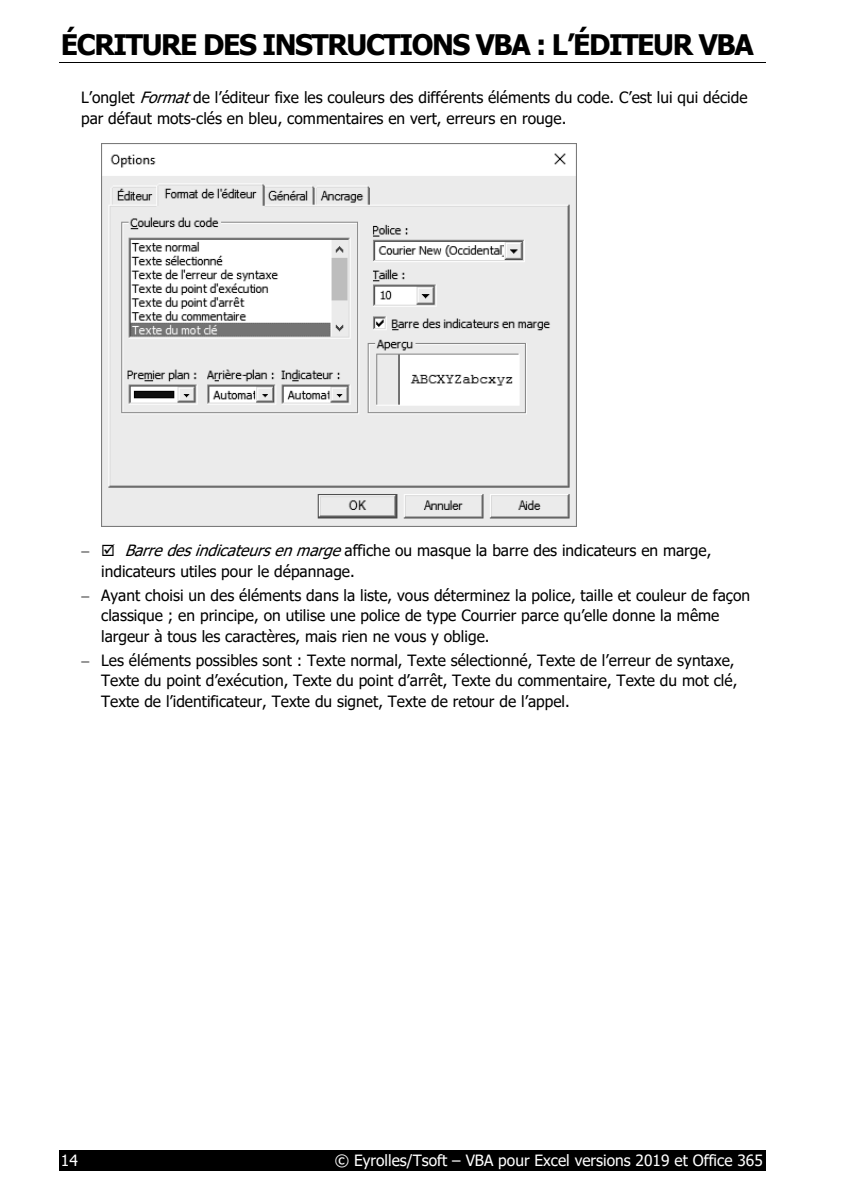
<style>
.page{position:relative;width:844px;height:1191px;background:#fff}
.page>*{position:absolute;margin:0;border:0;box-sizing:border-box;transform-origin:0 0}
.t1{font:700 28.18px "Tahoma";letter-spacing:-.05em;color:#000}
.t2{font:15.58px/20.7px "Tahoma";color:#000}
.t3{font:15.58px "Tahoma";color:#fff}
.s1{font-style:italic}
</style>
<div class="page">
<div style="left:59px;top:1150px;width:705px;height:20px;background:#000"></div>
<hr style="left:59px;top:62px;width:705px;height:1px;background:#000">
<img style="left:101px;top:143px;width:475px;height:383px">
<p class="t1" style="left:61px;top:24px;width:694px">ÉCRITURE DES INSTRUCTIONS VBA : L’ÉDITEUR VBA</p>
<p class="t2" style="left:81px;top:88px;width:667px">L’onglet <span class="s1">Format</span>de l’éditeur fixe les couleurs des différents éléments du code. C’est lui qui décide par défaut mots-clés en bleu, commentaires en vert, erreurs en rouge.</p>
<p class="t2" style="left:101px;top:541px;width:611px">☑ <span class="s1">Barredesindicateursenmarge</span>affiche ou masque la barre des indicateurs en marge, indicateurs utiles pour le dépannage.</p>
<p class="t2" style="left:101px;top:585px;width:650px">Ayant choisi un des éléments dans la liste, vous déterminez la police, taille et couleur de façon classique ; en principe, on utilise une police de type Courrier parce qu’elle donne la même largeur à tous les caractères, mais rien ne vous y oblige.</p>
<p class="t2" style="left:101px;top:650px;width:637px">Les éléments possibles sont : Texte normal, Texte sélectionné, Texte de l’erreur de syntaxe,<br>Texte du point d’exécution, Texte du point d’arrêt, Texte du commentaire, Texte du mot clé,<br>Texte de l’identificateur, Texte du signet, Texte de retour de l’appel.</p>
<p class="t3" style="left:61px;top:1149px;width:18px">14</p>
<p class="t3" style="left:334px;top:1149px;width:429px">© Eyrolles/Tsoft – VBA pour Excel versions 2019 et Office 365</p>
</div>
